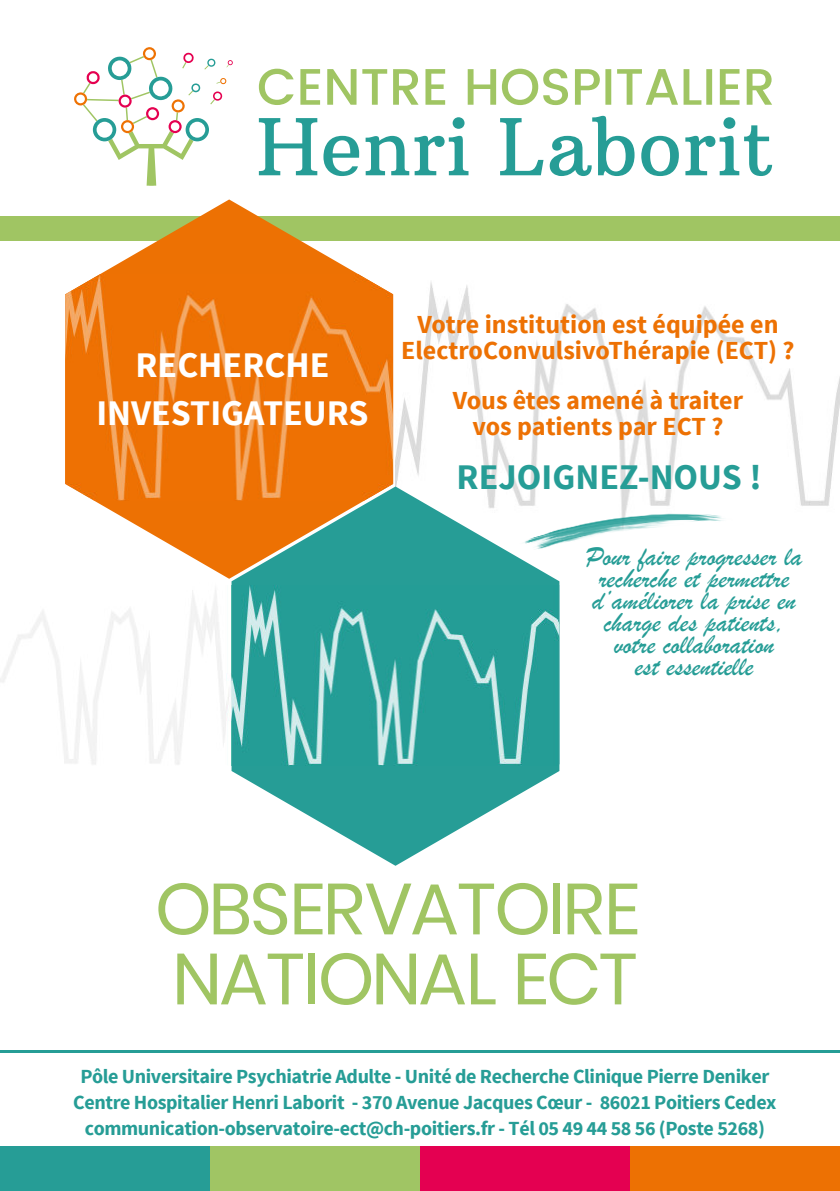
<style>
.page{position:relative;width:840px;height:1191px;background:#fff}
.page>*{position:absolute;margin:0;border:0;box-sizing:border-box;transform-origin:0 0}
.t1{font:72px/70px "Poppins";letter-spacing:-.03em;color:#a0c563}
.t2{font:700 36px/48px "Source Sans Pro";color:#fff;text-align:center}
.t3{font:700 36px "Source Sans Pro";color:#269d96}
.t4{font:28px/22px "Brush Script";color:#269d96;text-align:center}
.t5{font:700 26px/26px "Source Sans Pro";color:#ed7103;text-align:center}
.t6{font:700 20px/26px "Source Sans Pro";letter-spacing:-.02em;color:#269d96;text-align:center}
</style>
<div class="page">
<img style="left:395px;top:282px;width:444px;height:231px">
<svg style="left:231px;top:486px;width:328px;height:379px;fill:#269d96"></svg>
<img style="left:225px;top:585px;width:334px;height:180px">
<hr style="left:0;top:1050px;width:839px;height:2px;background:#269d96">
<img style="left:519px;top:513px;width:203px;height:38px">
<svg style="left:74px;top:47px;width:120px;height:84px"></svg>
<svg style="left:93px;top:56px;width:678px;height:120px"></svg>
<div style="left:0;top:216px;width:839px;height:25px;background:#a0c563"></div>
<svg style="left:95px;top:199px;width:298px;height:380px"></svg>
<img style="left:65px;top:275px;width:328px;height:226px">
<div style="left:0;top:1146px;width:210px;height:45px;background:#269d96"></div>
<div style="left:629px;top:1146px;width:210px;height:45px;background:#ed7103"></div>
<div style="left:210px;top:1146px;width:210px;height:45px;background:#a0c564"></div>
<div style="left:420px;top:1146px;width:209px;height:45px;background:#e40051"></div>
<h2 class="t2" style="left:96px;top:344px;width:273px">RECHERCHE<br>INVESTIGATEURS</h2>
<h3 class="t5" style="left:401px;top:313px;width:395px">Votre institution est équipée en<br>ElectroConvulsivoThérapie (ECT) ?</h3>
<h3 class="t5" style="left:452px;top:389px;width:291px">Vous êtes amené à traiter vos patients par ECT ?</h3>
<h2 class="t3" style="left:456px;top:462px;width:306px">REJOIGNEZ-NOUS !</h2>
<h3 class="t4" style="left:585px;top:549px;width:218px">Pour faire progresser la recherche et permettre d’améliorer la prise en charge des patients, votre collaboration<br>est essentielle</h3>
<h1 class="t1" style="left:155px;top:874px;width:487px">OBSERVATOIRE<br>NATIONAL ECT</h1>
<p class="t6" style="left:73px;top:1065px;width:704px">Pôle Universitaire Psychiatrie Adulte - Unité de Recherche Clinique Pierre Deniker<br>Centre Hospitalier Henri Laborit - 370 Avenue Jacques Cœur - 86021 Poitiers Cedex communication-observatoire-ect@ch-poitiers.fr - Tél 05 49 44 58 56 (Poste 5268)</p>
</div>
